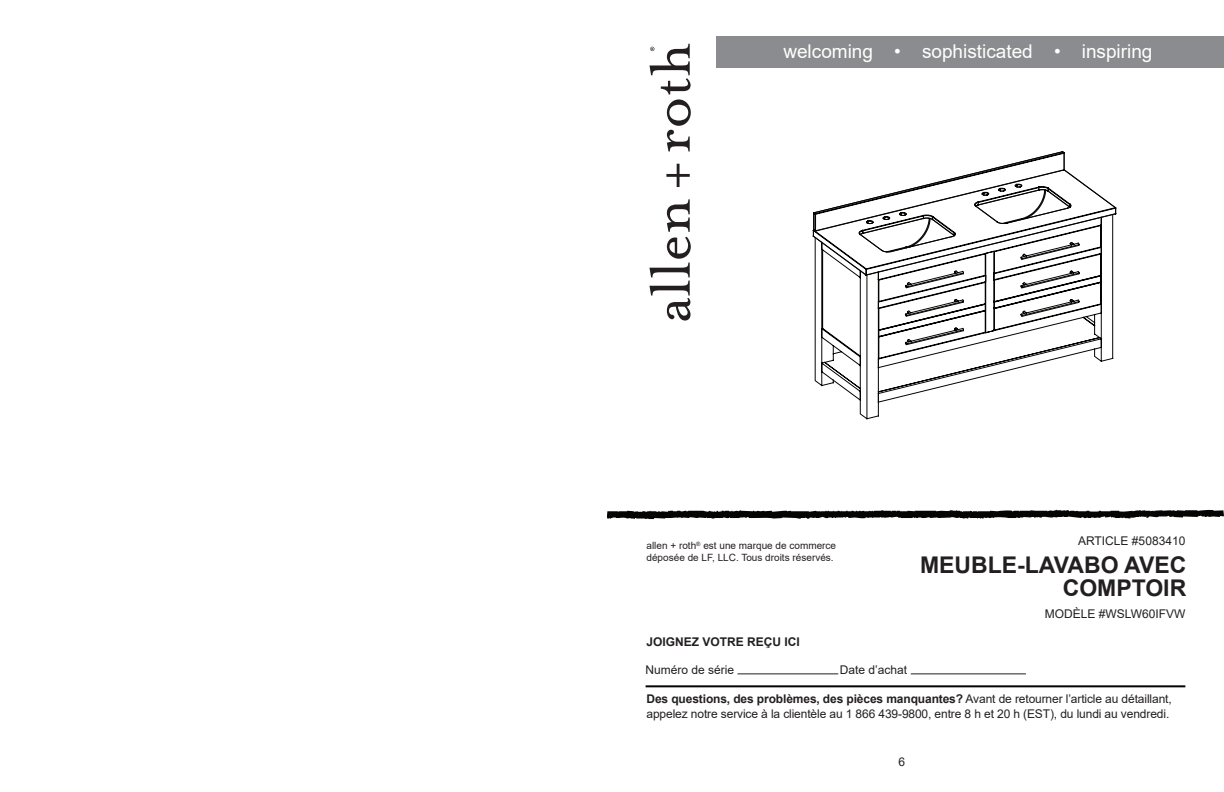
<style>
.page{position:relative;width:1224px;height:792px;background:#fff}
.page>*{position:absolute;margin:0;border:0;box-sizing:border-box;transform-origin:0 0}
.t1{font:700 23px/23px "Arial";color:#231f20;text-align:right}
.t2{font:19px "Arial";color:#fff}
.t3{font:12px/14.4px "Arial";letter-spacing:-.01em;color:#231f20}
.t4{font:700 12px "Arial";color:#231f20}
.t5{font:10px/12px "Arial";color:#231f20}
.s1{font-weight:700}
</style>
<div class="page">
<hr style="left:646px;top:685px;width:539px;height:2px;background:#040503">
<svg style="left:607px;top:509px;width:617px;height:10px"></svg>
<div style="left:717px;top:36px;width:507px;height:31px;background:#8a8c8f"></div>
<svg style="left:649px;top:199px;width:42px;height:122px"></svg>
<svg style="left:666px;top:164px;width:24px;height:23px"></svg>
<svg style="left:649px;top:44px;width:42px;height:107px"></svg>
<svg style="left:814px;top:345px;width:299px;height:74px"></svg>
<svg style="left:814px;top:151px;width:300px;height:194px"></svg>
<svg style="left:813px;top:169px;width:303px;height:162px"></svg>
<hr style="left:737px;top:673px;width:101px;height:1px;background:#231f20">
<hr style="left:911px;top:673px;width:115px;height:1px;background:#231f20">
<h2 class="t2" style="left:783px;top:44px;width:371px">welcoming • sophisticated • inspiring</h2>
<p class="t5" style="left:647px;top:540px;width:191px">allen + roth<sup>®</sup> est une marque de commerce déposée de LF, LLC. Tous droits réservés.</p>
<p class="t4" style="left:647px;top:638px;width:155px">JOIGNEZ VOTRE REÇU ICI</p>
<p class="t3" style="left:1078px;top:534px;width:109px">ARTICLE #5083410</p>
<h1 class="t1" style="left:920px;top:556px;width:268px">MEUBLE-LAVABO AVEC<br>COMPTOIR</h1>
<p class="t3" style="left:1045px;top:607px;width:142px">MODÈLE #WSLW60IFVW</p>
<p class="t3" style="left:646px;top:664px;width:90px">Numéro de série</p>
<p class="t3" style="left:840px;top:664px;width:69px">Date d’achat</p>
<p class="t3" style="left:647px;top:693px;width:527px"><span class="s1">Des questions, des problèmes, des pièces manquantes?</span> Avant de retourner l’article au détaillant, appelez notre service à la clientèle au 1 866 439-9800, entre 8 h et 20 h (EST), du lundi au vendredi.</p>
<p class="t3" style="left:898px;top:756px;width:8px">6</p>
</div>
